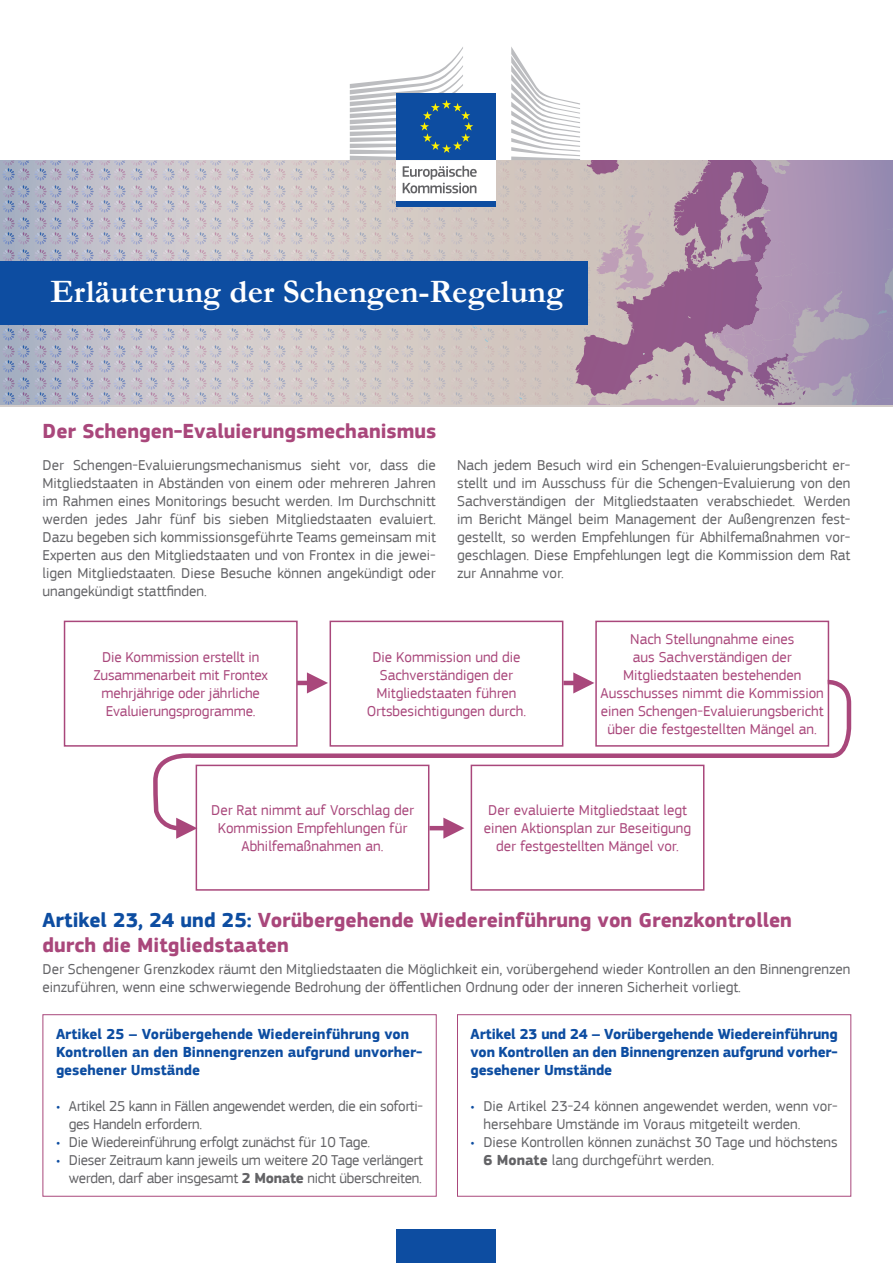
<style>
.page{position:relative;width:893px;height:1263px;background:#fff}
.page>*{position:absolute;margin:0;border:0;box-sizing:border-box;transform-origin:0 0}
.t1{font:700 33px "Garamond";color:#fff}
.t2{font:700 21px/25.2px "EC Square Sans Pro";color:#a9477b}
.t3{font:15px/18px "EC Square Sans Pro";color:#636366}
.t4{font:15px/18px "EC Square Sans Pro";color:#a9477b;text-align:center}
.t5{font:15px/18px "EC Square Sans Pro";letter-spacing:-.02em;color:#636366}
.t6{font:700 15px/18px "EC Square Sans Pro";color:#0d4da1}
.s1{color:#0d4da1}
.s2{font-weight:700}
</style>
<div class="page">
<svg style="left:0;top:160px;width:502px;height:245px"></svg>
<div style="left:0;top:261px;width:588px;height:63px;background:#0d4da1"></div>
<div style="left:43px;top:1014px;width:394px;height:182px;border:1px solid #a9477b"></div>
<div style="left:457px;top:1014px;width:394px;height:182px;border:1px solid #a9477b"></div>
<div style="left:330px;top:621px;width:233px;height:126px;border:2px solid #a9477b"></div>
<div style="left:595px;top:621px;width:234px;height:126px;border:2px solid #a9477b"></div>
<div style="left:64px;top:621px;width:234px;height:126px;border:2px solid #a9477b"></div>
<div style="left:196px;top:765px;width:233px;height:126px;border:2px solid #a9477b"></div>
<div style="left:471px;top:765px;width:233px;height:126px;border:2px solid #a9477b"></div>
<svg style="left:443px;top:833px;width:12px;height:6px"></svg>
<svg style="left:176px;top:833px;width:21px;height:6px"></svg>
<svg style="left:151px;top:677px;width:701px;height:156px"></svg>
<hr style="left:429px;top:826px;width:17px;height:4px;background:#a9477b">
<svg style="left:307px;top:672px;width:21px;height:21px"></svg>
<svg style="left:573px;top:672px;width:21px;height:21px"></svg>
<hr style="left:297px;top:681px;width:13px;height:4px;background:#a9477b">
<hr style="left:563px;top:681px;width:13px;height:4px;background:#a9477b">
<div style="left:397px;top:1229px;width:99px;height:34px;background:#0d4da1"></div>
<div style="left:397px;top:158px;width:99px;height:44px;background:#fff"></div>
<svg style="left:403px;top:166px;width:74px;height:27px"></svg>
<div style="left:397px;top:201px;width:99px;height:6px;background:#0d4da1"></div>
<svg style="left:502px;top:47px;width:391px;height:358px"></svg>
<div style="left:397px;top:94px;width:99px;height:66px;background:#0d4da1"></div>
<svg style="left:350px;top:47px;width:123px;height:113px"></svg>
<p class="t1" style="left:50px;top:269px;width:515px">Erläuterung der Schengen-Regelung</p>
<p class="t2" style="left:43px;top:420px;width:395px">Der Schengen-Evaluierungsmechanismus</p>
<p class="t3" style="left:43px;top:456px;width:395px;text-align:justify">Der Schengen-Evaluierungsmechanismus sieht vor, dass die Mitgliedstaaten in Abständen von einem oder mehreren Jahren im Rahmen eines Monitorings besucht werden. Im Durchschnitt werden jedes Jahr fünf bis sieben Mitgliedstaaten evaluiert.<br>Dazu begeben sich kommissionsgeführte Teams gemeinsam mit Experten aus den Mitgliedstaaten und von Frontex in die jewei&shy;ligen Mitgliedstaaten. Diese Besuche können angekündigt oder unangekündigt stattfinden.</p>
<p class="t3" style="left:457px;top:456px;width:395px;text-align:justify">Nach jedem Besuch wird ein Schengen-Evaluierungsbericht er&shy;stellt und im Ausschuss für die Schengen-Evaluierung von den Sachverständigen der Mitgliedstaaten verabschiedet. Werden im Bericht Mängel beim Management der Außengrenzen fest&shy;gestellt, so werden Empfehlungen für Abhilfemaßnahmen vor&shy;geschlagen. Diese Empfehlungen legt die Kommission dem Rat zur Annahme vor.</p>
<p class="t4" style="left:93px;top:648px;width:176px">Die Kommission erstellt in<br>Zusammenarbeit mit Frontex mehrjährige oder jährliche<br>Evaluierungsprogramme.</p>
<p class="t4" style="left:367px;top:648px;width:161px">Die Kommission und die<br>Sachverständigen der<br>Mitgliedstaaten führen<br>Ortsbesichtigungen durch.</p>
<p class="t4" style="left:601px;top:630px;width:225px">Nach Stellungnahme eines<br>aus Sachverständigen der<br>Mitgliedstaaten bestehenden<br>Ausschusses nimmt die Kommission einen Schengen-Evaluierungsbericht über die festgestellten Mängel an.</p>
<p class="t4" style="left:211px;top:801px;width:204px">Der Rat nimmt auf Vorschlag der<br>Kommission Empfehlungen für<br>Abhilfemaßnahmen an.</p>
<p class="t4" style="left:484px;top:801px;width:209px">Der evaluierte Mitgliedstaat legt einen Aktionsplan zur Beseitigung der festgestellten Mängel vor.</p>
<p class="t2" style="left:43px;top:908px;width:751px"><span class="s1">Artikel 23, 24 und 25:</span> Vorübergehende Wiedereinführung von Grenzkontrollen durch die Mitgliedstaaten</p>
<p class="t3" style="left:43px;top:960px;width:809px">Der Schengener Grenzkodex räumt den Mitgliedstaaten die Möglichkeit ein, vorübergehend wieder Kontrollen an den Binnengrenzen einzuführen, wenn eine schwerwiegende Bedrohung der öffentlichen Ordnung oder der inneren Sicherheit vorliegt.</p>
<p class="t6" style="left:56px;top:1026px;width:368px">Artikel 25 – Vorübergehende Wiedereinführung von<br>Kontrollen an den Binnengrenzen aufgrund unvorher&shy;gesehener Umstände</p>
<p class="t5" style="left:69px;top:1097px;width:356px;text-indent:-13px"><span class="s1">•</span> Artikel 25 kann in Fällen angewendet werden, die ein soforti&shy;ges Handeln erfordern.</p>
<p class="t5" style="left:56px;top:1133px;width:316px"><span class="s1">•</span> Die Wiedereinführung erfolgt zunächst für 10 Tage.</p>
<p class="t5" style="left:56px;top:1151px;width:369px;text-align:right"><span class="s1">•</span> Dieser Zeitraum kann jeweils um weitere 20 Tage verlängert werden, darf aber insgesamt <span class="s2">2 Monate</span> nicht überschreiten.</p>
<p class="t6" style="left:471px;top:1026px;width:369px;text-align:justify">Artikel 23 und 24 – Vorübergehende Wiedereinführung von Kontrollen an den Binnengrenzen aufgrund vorher&shy;gesehener Umstände</p>
<p class="t3" style="left:483px;top:1097px;width:356px;text-indent:-13px"><span class="s1">•</span> Die Artikel 23-24 können angewendet werden, wenn vor&shy;hersehbare Umstände im Voraus mitgeteilt werden.</p>
<p class="t3" style="left:483px;top:1133px;width:356px;text-indent:-13px"><span class="s1">•</span> Diese Kontrollen können zunächst 30 Tage und höchstens<br><span class="s2">6 Monate</span> lang durchgeführt werden.</p>
</div>
